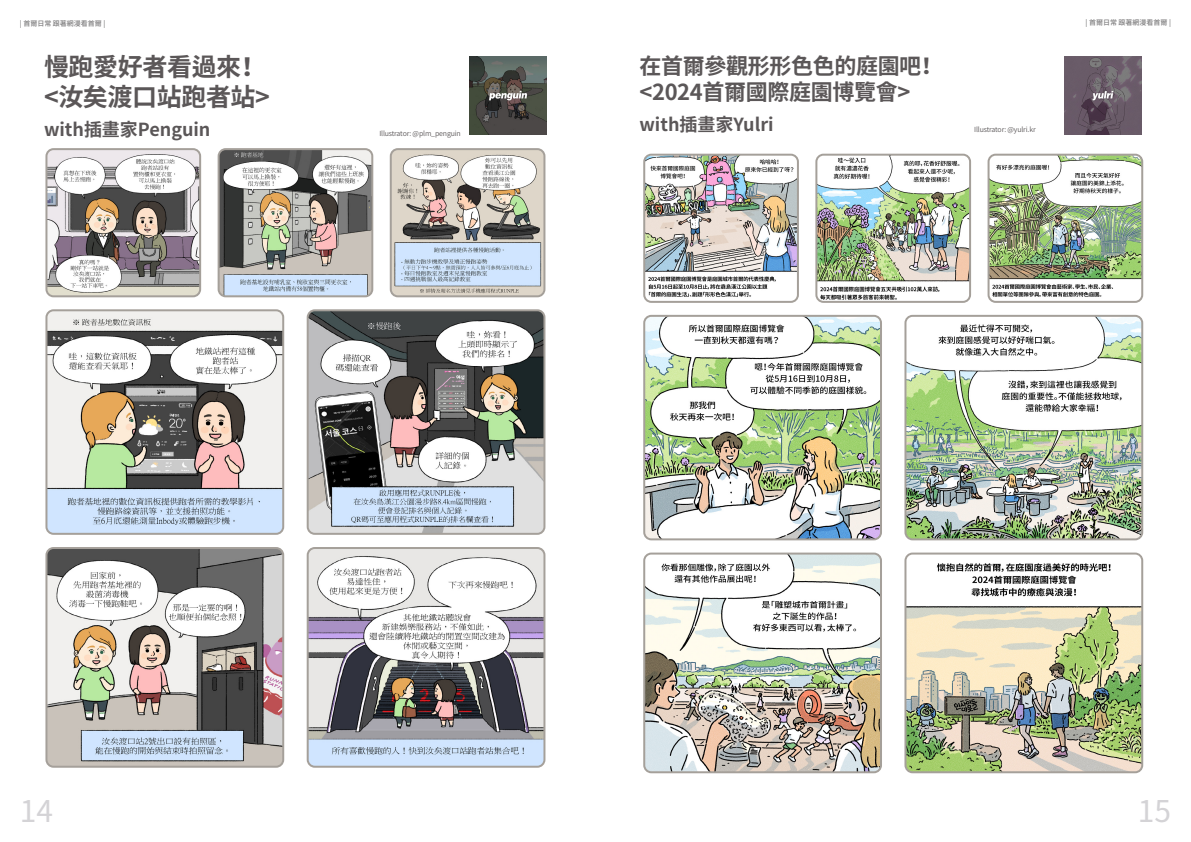
<style>
.page{position:relative;width:1191px;height:842px;background:#fff}
.page>*{position:absolute;margin:0;border:0;box-sizing:border-box;transform-origin:0 0}
.t1{font:30px "Noto Sans CJ Kkr";color:#d4d3d6}
.t2{font:700 25px/30px "Noto Sans CJ Kkr";letter-spacing:-.015em;color:#5b5758}
.t3{font:700 22px/26.4px "Noto Sans CJ Kkr";letter-spacing:-.015em;color:#5b5758}
.t4{font:700 18px "Noto Sans CJ Kkr";color:#5b5758}
.t5{font:600 7px "Noto Sans CJ Kkr";letter-spacing:-.02em;color:#5b5758}
.t6{font:500 7px "Noto Sans CJ Kkr";color:#7d7c7d}
</style>
<div class="page">
<img style="left:48px;top:151px;width:152px;height:145px">
<div style="left:45px;top:148px;width:156px;height:149px;border:2px solid #a5a09a;border-radius:7px"></div>
<img style="left:219px;top:151px;width:153px;height:145px">
<div style="left:218px;top:148px;width:155px;height:149px;border:2px solid #a5a09a;border-radius:7px"></div>
<img style="left:391px;top:149px;width:153px;height:147px">
<div style="left:390px;top:148px;width:155px;height:149px;border:2px solid #a5a09a;border-radius:7px"></div>
<img style="left:310px;top:548px;width:234px;height:217px">
<div style="left:307px;top:547px;width:238px;height:221px;border:2px solid #a5a09a;border-radius:7px"></div>
<img style="left:48px;top:312px;width:233px;height:220px">
<div style="left:45px;top:309px;width:239px;height:226px;border:2px solid #a5a09a;border-radius:7px"></div>
<img style="left:48px;top:550px;width:233px;height:215px">
<div style="left:45px;top:547px;width:239px;height:221px;border:2px solid #a5a09a;border-radius:7px"></div>
<img style="left:310px;top:312px;width:232px;height:220px">
<div style="left:307px;top:309px;width:238px;height:226px;border:2px solid #a5a09a;border-radius:7px"></div>
<img style="left:469px;top:56px;width:77px;height:78px">
<img style="left:1064px;top:57px;width:77px;height:77px">
<img style="left:646px;top:157px;width:150px;height:143px">
<div style="left:643px;top:154px;width:156px;height:149px;border:2px solid #a5a09a;border-radius:7px"></div>
<img style="left:818px;top:155px;width:152px;height:145px">
<div style="left:815px;top:154px;width:156px;height:149px;border:2px solid #a5a09a;border-radius:7px"></div>
<img style="left:990px;top:155px;width:152px;height:145px">
<div style="left:987px;top:154px;width:156px;height:149px;border:2px solid #a5a09a;border-radius:7px"></div>
<img style="left:907px;top:554px;width:235px;height:218px">
<div style="left:904px;top:553px;width:239px;height:220px;border:2px solid #a5a09a;border-radius:7px"></div>
<img style="left:646px;top:318px;width:235px;height:221px">
<div style="left:643px;top:315px;width:239px;height:225px;border:2px solid #a5a09a;border-radius:7px"></div>
<img style="left:646px;top:554px;width:235px;height:216px">
<div style="left:643px;top:553px;width:239px;height:220px;border:2px solid #a5a09a;border-radius:7px"></div>
<img style="left:907px;top:316px;width:235px;height:223px">
<div style="left:904px;top:315px;width:239px;height:225px;border:2px solid #a5a09a;border-radius:7px"></div>
<p class="t6" style="left:20px;top:19px;width:87px">| 首爾日常 跟著網漫看首爾 |</p>
<h2 class="t2" style="left:44px;top:53px;width:227px">慢跑愛好者看過來！&lt;汝矣渡口站跑者站&gt;</h2>
<h3 class="t4" style="left:44px;top:119px;width:168px">with插畫家Penguin</h3>
<p class="t5" style="left:379px;top:129px;width:83px">Illustrator: @plm_penguin</p>
<h3 class="t3" style="left:639px;top:53px;width:299px">在首爾參觀形形色色的庭園吧！&lt;2024首爾國際庭園博覽會&gt;</h3>
<h3 class="t4" style="left:639px;top:114px;width:136px">with插畫家Yulri</h3>
<p class="t5" style="left:974px;top:126px;width:63px">Illustrator: @yulri.kr</p>
<p class="t6" style="left:1085px;top:19px;width:87px">| 首爾日常 跟著網漫看首爾 |</p>
<h1 class="t1" style="left:20px;top:794px;width:35px">14</h1>
<h1 class="t1" style="left:1137px;top:794px;width:35px">15</h1>
</div>
